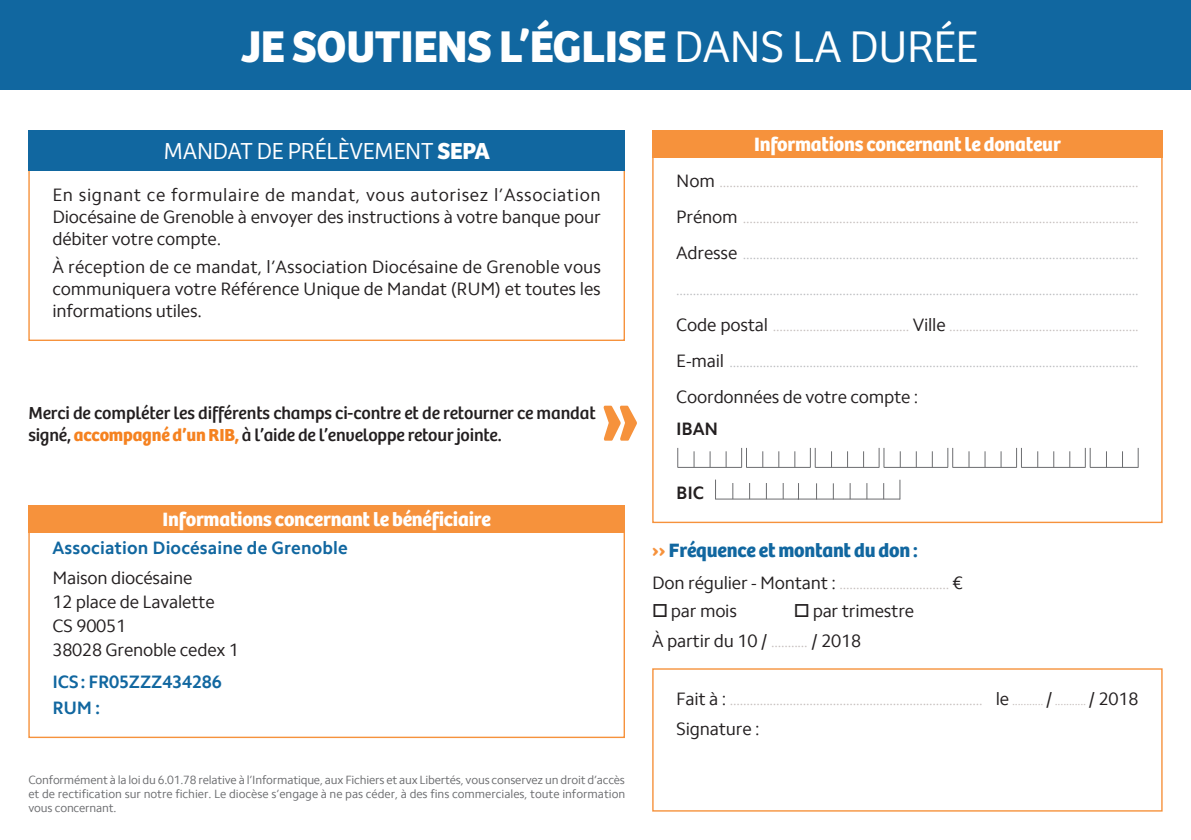
<style>
.page{position:relative;width:1191px;height:840px;background:#fff}
.page>*{position:absolute;margin:0;border:0;box-sizing:border-box;transform-origin:0 0}
.t1{font:700 46px "Bree";letter-spacing:-.01em;color:#fff}
.t2{font:300 24px "Bree";letter-spacing:-.01em;color:#fff}
.t3{font:700 20px "Bree";letter-spacing:-.01em;color:#fff}
.t4{font:700 20px "Bree";letter-spacing:-.01em;color:#1167a0}
.t5{font:18px/22px "Camphor Pro";letter-spacing:-.01em;color:#231f20}
.t6{font:18px/22px "Bree";letter-spacing:-.005em;color:#231f20}
.t7{font:700 18px "Camphor Pro";letter-spacing:.005em;color:#1167a0}
.t8{font:700 18px/26px "Camphor Pro";letter-spacing:-.015em;color:#1167a0}
.t9{font:700 18px "Camphor Pro";letter-spacing:-.01em;color:#231f20}
.t10{font:14px "Camphor Pro";color:#c6bfbd}
.t11{font:14px "Camphor Pro";color:#bcbdc0}
.t12{font:12px/14px "Camphor Pro";color:#6c6d70;text-align:justify}
.s1{font-weight:300}
.s2{font-weight:700}
.s3{font-weight:700;color:#f58220}
.s4{font-size:18px;color:#231f20}
.s5{color:#f6923c}
.s6{font-size:14px;color:#c6bfbd}
.s7{font-size:12px}
</style>
<div class="page">
<div style="left:652px;top:668px;width:510px;height:143px;border:1px solid #f6923c"></div>
<svg style="left:603px;top:405px;width:34px;height:35px"></svg>
<div style="left:0;top:0;width:1191px;height:90px;background:#1167a0"></div>
<div style="left:28px;top:130px;width:597px;height:40px;background:#1167a0"></div>
<svg style="left:732px;top:483px;width:1px;height:15px"></svg>
<svg style="left:749px;top:483px;width:1px;height:15px"></svg>
<svg style="left:766px;top:483px;width:1px;height:15px"></svg>
<svg style="left:783px;top:483px;width:1px;height:15px"></svg>
<svg style="left:715px;top:479px;width:1px;height:19px"></svg>
<hr style="left:715px;top:498px;width:84px;height:1px;background:#6c6d70">
<svg style="left:816px;top:483px;width:1px;height:15px"></svg>
<svg style="left:833px;top:483px;width:1px;height:15px"></svg>
<svg style="left:849px;top:483px;width:1px;height:15px"></svg>
<svg style="left:866px;top:483px;width:1px;height:15px"></svg>
<svg style="left:883px;top:483px;width:1px;height:15px"></svg>
<svg style="left:798px;top:483px;width:1px;height:15px"></svg>
<hr style="left:797px;top:498px;width:103px;height:1px;background:#6c6d70">
<svg style="left:899px;top:479px;width:1px;height:20px"></svg>
<svg style="left:693px;top:451px;width:1px;height:16px"></svg>
<svg style="left:709px;top:451px;width:1px;height:16px"></svg>
<svg style="left:726px;top:451px;width:1px;height:16px"></svg>
<svg style="left:677px;top:448px;width:1px;height:19px"></svg>
<hr style="left:677px;top:467px;width:64px;height:1px;background:#6c6d70">
<svg style="left:831px;top:451px;width:1px;height:16px"></svg>
<svg style="left:847px;top:451px;width:1px;height:16px"></svg>
<svg style="left:863px;top:451px;width:1px;height:16px"></svg>
<hr style="left:815px;top:467px;width:64px;height:1px;background:#6c6d70">
<svg style="left:968px;top:451px;width:1px;height:16px"></svg>
<svg style="left:984px;top:451px;width:1px;height:16px"></svg>
<svg style="left:1000px;top:451px;width:1px;height:16px"></svg>
<hr style="left:952px;top:467px;width:64px;height:1px;background:#6c6d70">
<svg style="left:762px;top:451px;width:1px;height:16px"></svg>
<svg style="left:778px;top:451px;width:1px;height:16px"></svg>
<svg style="left:794px;top:451px;width:1px;height:16px"></svg>
<svg style="left:810px;top:447px;width:6px;height:20px"></svg>
<svg style="left:741px;top:447px;width:6px;height:20px"></svg>
<hr style="left:746px;top:467px;width:64px;height:1px;background:#6c6d70">
<svg style="left:900px;top:451px;width:1px;height:16px"></svg>
<svg style="left:916px;top:451px;width:1px;height:16px"></svg>
<svg style="left:932px;top:451px;width:1px;height:16px"></svg>
<svg style="left:947px;top:447px;width:6px;height:20px"></svg>
<svg style="left:878px;top:448px;width:6px;height:19px"></svg>
<hr style="left:884px;top:467px;width:64px;height:1px;background:#6c6d70">
<svg style="left:1037px;top:451px;width:1px;height:16px"></svg>
<svg style="left:1053px;top:451px;width:1px;height:16px"></svg>
<svg style="left:1069px;top:451px;width:1px;height:16px"></svg>
<svg style="left:1016px;top:447px;width:6px;height:20px"></svg>
<hr style="left:1021px;top:467px;width:64px;height:1px;background:#6c6d70">
<svg style="left:1106px;top:451px;width:1px;height:16px"></svg>
<svg style="left:1122px;top:451px;width:1px;height:16px"></svg>
<svg style="left:1137px;top:448px;width:1px;height:19px"></svg>
<svg style="left:1085px;top:447px;width:5px;height:20px"></svg>
<hr style="left:1090px;top:467px;width:48px;height:1px;background:#6c6d70">
<div style="left:652px;top:130px;width:510px;height:28px;background:#f6923c"></div>
<div style="left:28px;top:505px;width:597px;height:27px;background:#f6923c"></div>
<h1 class="t1" style="left:241px;top:18px;width:739px">JE SOUTIENS L’ÉGLISE <span class="s1">DANS LA DURÉE</span></h1>
<h2 class="t2" style="left:163px;top:137px;width:328px">MANDAT DE PRÉLÈVEMENT <span class="s2">SEPA</span></h2>
<p class="t5" style="left:52px;top:184px;width:550px;text-align:justify">En signant ce formulaire de mandat, vous autorisez l’Association Diocésaine de Grenoble à envoyer des instructions à votre banque pour débiter votre compte.</p>
<p class="t5" style="left:52px;top:255px;width:550px;text-align:justify">À réception de ce mandat, l’Association Diocésaine de Grenoble vous communiquera votre Référence Unique de Mandat (RUM) et toutes les informations utiles.</p>
<p class="t6" style="left:28px;top:401px;width:569px">Merci de compléter les différents champs ci-contre et de retourner ce mandat signé, <span class="s3">accompagné d’un RIB,</span> à l’aide de l’enveloppe retour jointe.</p>
<h3 class="t3" style="left:162px;top:506px;width:330px">Informations concernant le bénéficiaire</h3>
<p class="t7" style="left:52px;top:537px;width:297px">Association Diocésaine de Grenoble</p>
<p class="t5" style="left:52px;top:565px;width:188px;line-height:24px">Maison diocésaine<br>12 place de Lavalette<br>CS 90051<br>38028 Grenoble cedex 1</p>
<p class="t8" style="left:52px;top:668px;width:171px">ICS: FR05ZZZ434286<br>RUM :</p>
<p class="t12" style="left:28px;top:772px;width:598px">Conformément à la loi du 6.01.78 relative à l’Informatique, aux Fichiers et aux Libertés, vous conservez un droit d’accès et de rectification sur notre fichier. Le diocèse s’engage à ne pas céder, à des fins commerciales, toute information vous concernant.</p>
<h3 class="t3" style="left:754px;top:132px;width:308px">Informations concernant le donateur</h3>
<p class="t10" style="left:676px;top:173px;width:464px"><span class="s4">Nom</span> ..............................................................................................................................</p>
<p class="t10" style="left:676px;top:209px;width:464px"><span class="s4">Prénom</span> .......................................................................................................................</p>
<p class="t11" style="left:676px;top:245px;width:464px"><span class="s4">Adresse</span> .......................................................................................................................</p>
<p class="t11" style="left:676px;top:281px;width:464px">...........................................................................................................................................</p>
<p class="t10" style="left:676px;top:317px;width:464px"><span class="s4">Code postal</span> ......................................... <span class="s4">Ville</span> .........................................................</p>
<p class="t11" style="left:676px;top:353px;width:464px"><span class="s4">E-mail</span> ...........................................................................................................................</p>
<p class="t5" style="left:676px;top:385px;width:243px">Coordonnées de votre compte :</p>
<p class="t9" style="left:676px;top:418px;width:43px">IBAN</p>
<p class="t9" style="left:676px;top:482px;width:29px">BIC</p>
<h3 class="t4" style="left:652px;top:538px;width:267px"><span class="s5">››</span> Fréquence et montant du don :</h3>
<p class="t10" style="left:652px;top:575px;width:312px"><span class="s4">Don régulier - Montant :</span> ................................. <span class="s4">€</span></p>
<p class="t5" style="left:652px;top:599px;width:86px">□ par mois</p>
<p class="t5" style="left:652px;top:595px;width:263px;line-height:30px;text-indent:142px">□ par trimestre<br>À partir du 10 / <span class="s6">...........</span> / 2018</p>
<p class="t10" style="left:676px;top:691px;width:464px"><span class="s4">Fait à :</span> ............................................................................ <span class="s4">le</span> <span class="s7">...........</span> <span class="s4">/</span> <span class="s7">...........</span> <span class="s4">/ 2018</span></p>
<p class="t5" style="left:676px;top:717px;width:85px">Signature :</p>
</div>
